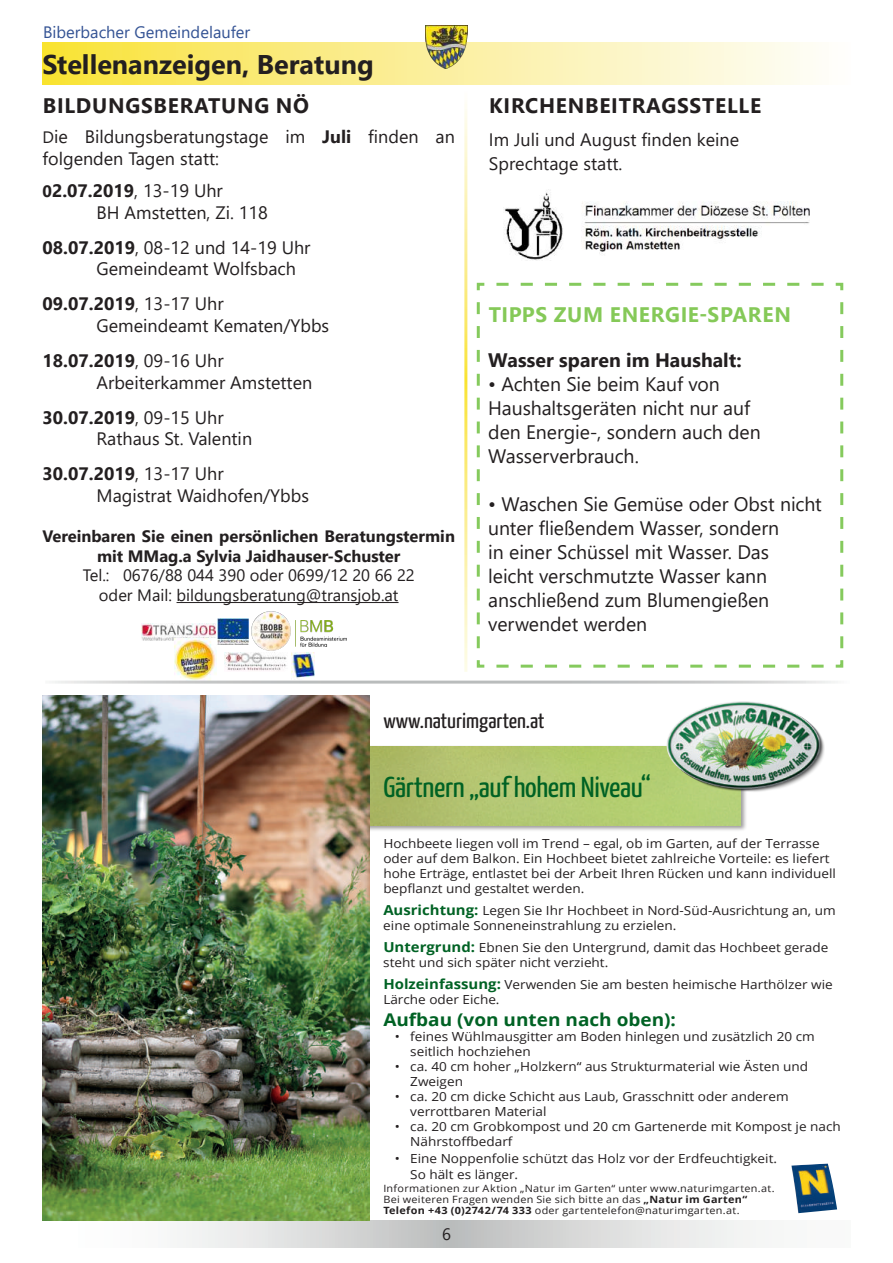
<style>
.page{position:relative;width:893px;height:1263px;background:#fff}
.page>*{position:absolute;margin:0;border:0;box-sizing:border-box;transform-origin:0 0}
.t1{font:28.8px "Yanone Kaffeesatz";letter-spacing:-.01em;color:#006224;scale:1.08 1}
.t2{font:700 27px "Segoe UI";color:#231f20}
.t3{font:21.3px "Yanone Kaffeesatz";color:#231f20;scale:1.08 1}
.t4{font:700 21px "Segoe UI";letter-spacing:.035em;color:#231f20}
.t5{font:700 21px "Segoe UI";letter-spacing:.03em;color:#85c958}
.t6{font:19.5px/24px "Segoe UI";letter-spacing:-.005em;color:#231f20}
.t7{font:700 19.5px "Segoe UI";letter-spacing:.005em;color:#231f20}
.t8{font:18px/21.6px "Segoe UI";color:#231f20}
.t9{font:700 17.55px "Open Sans";color:#006224;scale:1.08 1}
.t10{font:700 16.5px/19.8px "Segoe UI";color:#231f20;text-align:center}
.t11{font:16.5px/19.8px "Segoe UI";color:#231f20;text-align:center}
.t12{font:16.5px "Segoe UI";color:#345394}
.t13{font:12.45px/15px "Open Sans";color:#231f20;scale:1.08 1}
.t14{font:10.05px/11.2px "Open Sans";letter-spacing:.025em;color:#231f20;scale:1.08 1}
.s1{font-size:16.5px}
.s2{font-weight:700}
.s3{font-weight:700;font-size:16.5px}
.s4{font-weight:700;font-size:13.8px;color:#006224}
</style>
<div class="page">
<svg style="left:43px;top:1220px;width:713px;height:27px"></svg>
<div style="left:43px;top:43px;width:807px;height:41px;background:linear-gradient(to right,#f9e23c,#fefeff)"></div>
<img style="left:425px;top:25px;width:42px;height:44px">
<hr style="left:177px;top:602px;width:222px;height:1px;background:#231f20">
<img style="left:218px;top:618px;width:30px;height:26px">
<img style="left:224px;top:652px;width:63px;height:19px">
<img style="left:292px;top:652px;width:22px;height:26px">
<img style="left:295px;top:620px;width:51px;height:26px">
<img style="left:251px;top:611px;width:40px;height:40px">
<img style="left:141px;top:624px;width:75px;height:16px">
<img style="left:174px;top:639px;width:42px;height:42px">
<img style="left:504px;top:189px;width:306px;height:71px">
<svg style="left:476px;top:282px;width:368px;height:386px"></svg>
<div style="left:361px;top:745px;width:386px;height:87px;background:#231f20;opacity:.45"></div>
<img style="left:370px;top:746px;width:370px;height:80px">
<img style="left:43px;top:695px;width:327px;height:525px">
<img style="left:663px;top:701px;width:162px;height:91px">
<img style="left:791px;top:1163px;width:46px;height:50px">
<h3 class="t12" style="left:43px;top:16px;width:209px">Biberbacher Gemeindelaufer</h3>
<h2 class="t2" style="left:43px;top:39px;width:333px">Stellenanzeigen, Beratung</h2>
<h3 class="t4" style="left:43px;top:85px;width:268px">BILDUNGSBERATUNG NÖ</h3>
<h3 class="t8" style="left:43px;top:124px;width:414px"><span class="s1">D</span>ie Bildungsberatungstage im <span class="s2">Juli</span> finden an folgenden Tagen statt:</h3>
<h3 class="t8" style="left:97px;top:178px;width:173px;text-indent:-54px"><span class="s3">0</span><span class="s2">2.07.2019</span>, 13-19 Uhr<br>BH Amstetten, Zi. 118</h3>
<h3 class="t8" style="left:97px;top:235px;width:216px;text-indent:-54px"><span class="s2">08.07.2019</span>, 08-12 und 14-19 Uhr<br>Gemeindeamt Wolfsbach</h3>
<h3 class="t8" style="left:97px;top:292px;width:234px;text-indent:-54px"><span class="s2">09.07.2019</span>, 13-17 Uhr<br>Gemeindeamt Kematen/Ybbs</h3>
<h3 class="t8" style="left:97px;top:348px;width:217px;text-indent:-54px"><span class="s2">18.07.2019</span>, 09-16 Uhr<br>Arbeiterkammer Amstetten</h3>
<h3 class="t8" style="left:97px;top:405px;width:157px;text-indent:-54px"><span class="s2">30.07.2019</span>, 09-15 Uhr<br>Rathaus St. Valentin</h3>
<h3 class="t8" style="left:97px;top:462px;width:214px;text-indent:-54px"><span class="s2">30.07.2019</span>, 13-17 Uhr<br>Magistrat Waidhofen/Ybbs</h3>
<h3 class="t10" style="left:43px;top:525px;width:414px">Vereinbaren Sie einen persönlichen Beratungstermin mit MMag.a Sylvia Jaidhauser-Schuster</h3>
<h3 class="t11" style="left:83px;top:564px;width:334px">Tel.: 0676/88 044 390 oder 0699/12 20 66 22 oder Mail: bildungsberatung@transjob.at</h3>
<h3 class="t4" style="left:489px;top:85px;width:273px">KIRCHENBEITRAGSSTELLE</h3>
<h3 class="t8" style="left:489px;top:126px;width:252px;line-height:24px">Im Juli und August finden keine<br>Sprechtage statt.</h3>
<h3 class="t5" style="left:489px;top:295px;width:304px">TIPPS ZUM ENERGIE-SPAREN</h3>
<h3 class="t7" style="left:488px;top:342px;width:255px">Wasser sparen im Haushalt:</h3>
<h3 class="t6" style="left:488px;top:371px;width:274px">• Achten Sie beim Kauf von<br>Haushaltsgeräten nicht nur auf den Energie-, sondern auch den<br>Wasserverbrauch.</h3>
<h3 class="t6" style="left:488px;top:491px;width:335px">• Waschen Sie Gemüse oder Obst nicht unter fließendem Wasser, sondern<br>in einer Schüssel mit Wasser. Das<br>leicht verschmutzte Wasser kann anschließend zum Blumengießen verwendet werden</h3>
<h3 class="t3" style="left:383px;top:707px;width:151px">www.naturimgarten.at</h3>
<h1 class="t1" style="left:383px;top:769px;width:249px">Gärtnern „auf hohem Niveau“</h1>
<p class="t13" style="left:383px;top:835px;width:421px">Hochbeete liegen voll im Trend – egal, ob im Garten, auf der Terrasse oder auf dem Balkon. Ein Hochbeet bietet zahlreiche Vorteile: es liefert hohe Erträge, entlastet bei der Arbeit Ihren Rücken und kann individuell bepflanzt und gestaltet werden.</p>
<p class="t13" style="left:383px;top:902px;width:420px"><span class="s4">Ausrichtung:</span> Legen Sie Ihr Hochbeet in Nord-Süd-Ausrichtung an, um eine optimale Sonneneinstrahlung zu erzielen.</p>
<p class="t13" style="left:383px;top:940px;width:414px"><span class="s4">Untergrund:</span> Ebnen Sie den Untergrund, damit das Hochbeet gerade steht und sich später nicht verzieht.</p>
<p class="t13" style="left:383px;top:977px;width:418px"><span class="s4">Holzeinfassung:</span> Verwenden Sie am besten heimische Harthölzer wie<br>Lärche oder Eiche.</p>
<h3 class="t9" style="left:383px;top:1007px;width:272px">Aufbau (von unten nach oben):</h3>
<p class="t13" style="left:410px;top:1029px;width:376px;text-indent:-15px">• feines Wühlmausgitter am Boden hinlegen und zusätzlich 20 cm seitlich hochziehen</p>
<p class="t13" style="left:410px;top:1059px;width:370px;text-indent:-15px">• ca. 40 cm hoher „Holzkern“ aus Strukturmaterial wie Ästen und<br>Zweigen</p>
<p class="t13" style="left:410px;top:1089px;width:352px;text-indent:-15px">• ca. 20 cm dicke Schicht aus Laub, Grasschnitt oder anderem verrottbaren Material</p>
<p class="t13" style="left:410px;top:1119px;width:400px;text-indent:-15px">• ca. 20 cm Grobkompost und 20 cm Gartenerde mit Kompost je nach<br>Nährstoffbedarf</p>
<p class="t13" style="left:410px;top:1150px;width:341px;line-height:16.2px;text-indent:-15px">• Eine Noppenfolie schützt das Holz vor der Erdfeuchtigkeit.<br>So hält es länger.</p>
<p class="t14" style="left:383px;top:1182px;width:364px">Informationen zur Aktion „Natur im Garten“ unter www.naturimgarten.at.<br>Bei weiteren Fragen wenden Sie sich bitte an das <span class="s2">„Natur im Garten“<br>Telefon +43 (0)2742/74 333</span> oder gartentelefon@naturimgarten.at.</p>
<h3 class="t11" style="left:442px;top:1222px;width:10px">6</h3>
</div>
